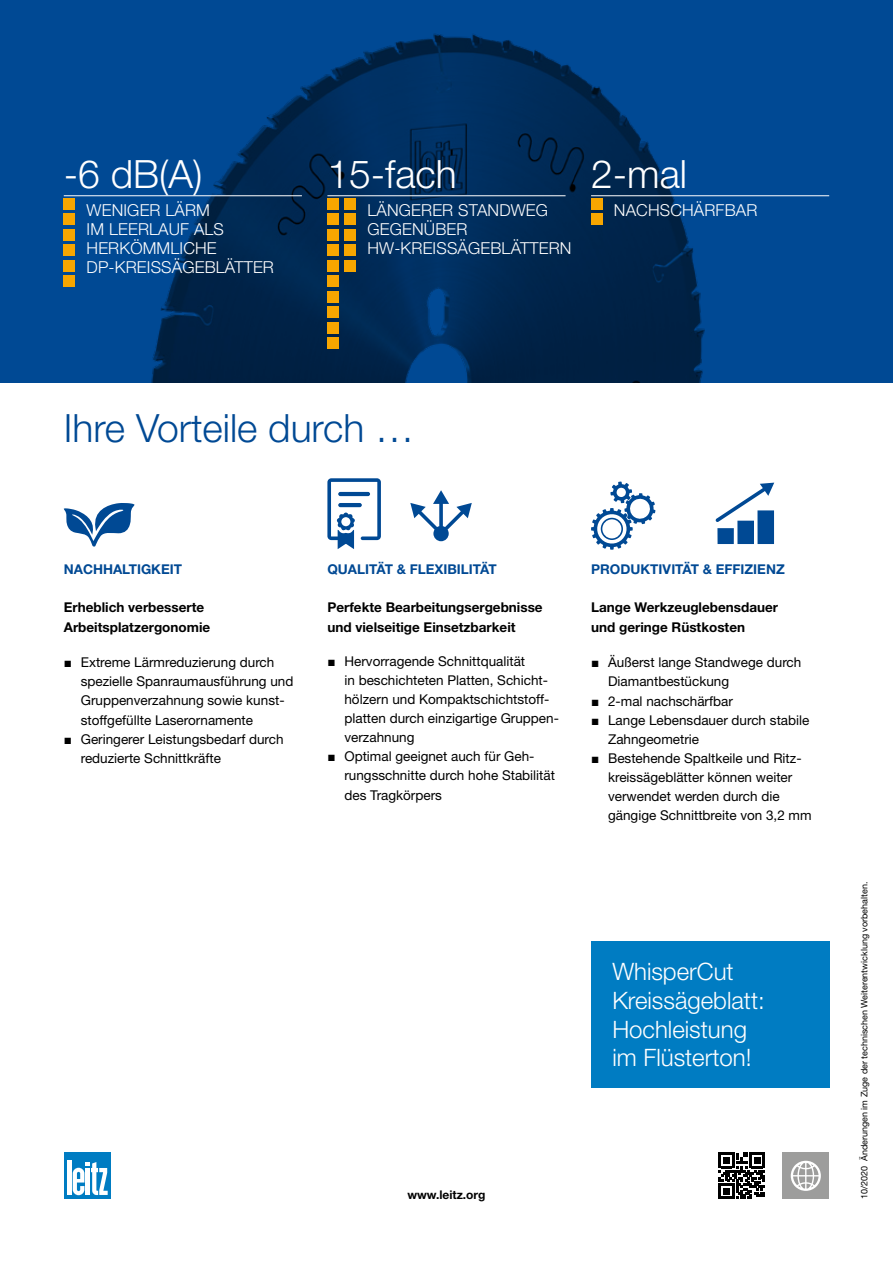
<style>
.page{position:relative;width:893px;height:1263px;background:#fff}
.page>*{position:absolute;margin:0;border:0;box-sizing:border-box;transform-origin:0 0}
.t1{font:300 39px "Helvetica Neue LT Pro";color:#fff}
.t2{font:300 39px "Helvetica Neue LT Pro";color:#004994}
.t3{font:300 24px/28.8px "Helvetica Neue LT Pro";color:#fff}
.t4{font:300 16.5px/19px "Helvetica Neue LT Pro";letter-spacing:.01em;color:#fff}
.t5{font:13.5px/19.2px "Helvetica Neue LT Pro";color:#000}
.t6{font:700 13.5px/19.2px "Helvetica Neue LT Pro";color:#000}
.t7{font:700 13.5px "Helvetica Neue LT Pro";color:#004994}
.t8{font:700 12px "Helvetica Neue LT Pro";color:#000}
.t9{font:9px "Helvetica Neue LT Pro";color:#000}
.s1{font-family:"Arial"}
</style>
<div class="page">
<svg style="left:0;top:0;width:893px;height:383px;fill:#004994"></svg>
<svg style="left:719px;top:1153px;width:46px;height:46px"></svg>
<div style="left:783px;top:1153px;width:46px;height:46px;background:#9d9d9c"></div>
<svg style="left:791px;top:1161px;width:30px;height:30px"></svg>
<div style="left:64px;top:1152px;width:47px;height:47px;background:#007cc2"></div>
<div style="left:67px;top:1160px;width:5px;height:35px;background:#fff"></div>
<svg style="left:73px;top:1162px;width:35px;height:33px"></svg>
<svg style="left:64px;top:503px;width:71px;height:44px"></svg>
<svg style="left:410px;top:490px;width:62px;height:51px"></svg>
<svg style="left:327px;top:478px;width:54px;height:71px"></svg>
<hr style="left:338px;top:503px;width:24px;height:4px;background:#004994;border-radius:2px">
<hr style="left:338px;top:492px;width:32px;height:4px;background:#004994;border-radius:2px">
<svg style="left:591px;top:481px;width:64px;height:69px"></svg>
<div style="left:757px;top:510px;width:17px;height:34px;background:#004994"></div>
<div style="left:737px;top:521px;width:17px;height:23px;background:#004994"></div>
<div style="left:717px;top:528px;width:17px;height:16px;background:#004994"></div>
<svg style="left:715px;top:483px;width:59px;height:39px"></svg>
<hr style="left:64px;top:195px;width:238px;height:1px;background:#fff">
<hr style="left:591px;top:195px;width:238px;height:1px;background:#fff">
<div style="left:64px;top:244px;width:11px;height:12px;background:#f7a600"></div>
<div style="left:64px;top:229px;width:11px;height:11px;background:#f7a600"></div>
<div style="left:64px;top:213px;width:11px;height:12px;background:#f7a600"></div>
<div style="left:64px;top:198px;width:11px;height:11px;background:#f7a600"></div>
<div style="left:64px;top:275px;width:11px;height:12px;background:#f7a600"></div>
<div style="left:64px;top:260px;width:11px;height:11px;background:#f7a600"></div>
<div style="left:591px;top:213px;width:11px;height:12px;background:#f7a600"></div>
<div style="left:591px;top:198px;width:11px;height:11px;background:#f7a600"></div>
<hr style="left:327px;top:195px;width:239px;height:1px;background:#fff">
<div style="left:327px;top:244px;width:12px;height:12px;background:#f7a600"></div>
<div style="left:327px;top:229px;width:12px;height:11px;background:#f7a600"></div>
<div style="left:327px;top:213px;width:12px;height:12px;background:#f7a600"></div>
<div style="left:327px;top:198px;width:12px;height:11px;background:#f7a600"></div>
<div style="left:327px;top:291px;width:12px;height:11px;background:#f7a600"></div>
<div style="left:327px;top:275px;width:12px;height:12px;background:#f7a600"></div>
<div style="left:327px;top:260px;width:12px;height:11px;background:#f7a600"></div>
<div style="left:327px;top:337px;width:12px;height:12px;background:#f7a600"></div>
<div style="left:327px;top:322px;width:12px;height:11px;background:#f7a600"></div>
<div style="left:327px;top:306px;width:12px;height:12px;background:#f7a600"></div>
<div style="left:345px;top:244px;width:11px;height:12px;background:#f7a600"></div>
<div style="left:345px;top:229px;width:11px;height:11px;background:#f7a600"></div>
<div style="left:345px;top:213px;width:11px;height:12px;background:#f7a600"></div>
<div style="left:345px;top:198px;width:11px;height:11px;background:#f7a600"></div>
<div style="left:345px;top:260px;width:11px;height:11px;background:#f7a600"></div>
<div style="left:591px;top:941px;width:238px;height:146px;background:#007cc2"></div>
<h1 class="t1" style="left:64px;top:150px;width:140px">-6 dB(A)</h1>
<h1 class="t1" style="left:591px;top:150px;width:98px">2-mal</h1>
<p class="t4" style="left:87px;top:200px;width:189px">WENIGER LÄRM<br>IM LEERLAUF ALS<br>HERKÖMMLICHE<br>DP-KREISSÄGEBLÄTTER</p>
<p class="t4" style="left:614px;top:200px;width:145px">NACHSCHÄRFBAR</p>
<h1 class="t1" style="left:327px;top:150px;width:131px">15-fach</h1>
<p class="t4" style="left:367px;top:200px;width:206px">LÄNGERER STANDWEG<br>GEGENÜBER<br>HW-KREISSÄGEBLÄTTERN</p>
<h1 class="t2" style="left:64px;top:404px;width:352px">Ihre Vorteile durch …</h1>
<p class="t7" style="left:64px;top:561px;width:120px">NACHHALTIGKEIT</p>
<p class="t6" style="left:64px;top:598px;width:148px">Erheblich verbesserte<br>Arbeitsplatzergonomie</p>
<p class="t5" style="left:81px;top:652px;width:214px;text-indent:-17px"><span class="s1">■</span> Extreme Lärmreduzierung durch spezielle Spanraumausführung und Gruppenverzahnung sowie kunst&shy;stoffgefüllte Laserornamente</p>
<p class="t5" style="left:81px;top:729px;width:204px;text-indent:-17px"><span class="s1">■</span> Geringerer Leistungsbedarf durch reduzierte Schnittkräfte</p>
<p class="t7" style="left:327px;top:561px;width:171px">QUALITÄT &amp; FLEXIBILITÄT</p>
<p class="t6" style="left:327px;top:598px;width:217px">Perfekte Bearbeitungsergebnisse und vielseitige Einsetzbarkeit</p>
<p class="t5" style="left:344px;top:651px;width:216px;text-indent:-17px"><span class="s1">■</span> Hervorragende Schnittqualität<br>in beschichteten Platten, Schicht&shy;hölzern und Kompaktschichtstoff&shy;platten durch einzigartige Gruppen&shy;verzahnung</p>
<p class="t5" style="left:344px;top:747px;width:212px;text-indent:-17px"><span class="s1">■</span> Optimal geeignet auch für Geh&shy;rungsschnitte durch hohe Stabilität des Tragkörpers</p>
<p class="t7" style="left:591px;top:561px;width:195px">PRODUKTIVITÄT &amp; EFFIZIENZ</p>
<p class="t6" style="left:591px;top:598px;width:189px">Lange Werkzeuglebensdauer und geringe Rüstkosten</p>
<p class="t5" style="left:608px;top:652px;width:195px;text-indent:-17px"><span class="s1">■</span> Äußerst lange Standwege durch<br>Diamantbestückung</p>
<p class="t5" style="left:591px;top:691px;width:143px"><span class="s1">■</span> 2-mal nachschärfbar</p>
<p class="t5" style="left:608px;top:710px;width:203px;text-indent:-17px"><span class="s1">■</span> Lange Lebensdauer durch stabile<br>Zahngeometrie</p>
<p class="t5" style="left:608px;top:748px;width:205px;text-indent:-17px"><span class="s1">■</span> Bestehende Spaltkeile und Ritz&shy;kreissägeblätter können weiter verwendet werden durch die gängige Schnittbreite von 3,2 mm</p>
<p class="t8" style="left:407px;top:1187px;width:80px">www.leitz.org</p>
<h2 class="t3" style="left:612px;top:956px;width:154px">WhisperCut<br>Kreissägeblatt:<br>Hochleistung im Flüsterton!</h2>
<p class="t9" style="left:859px;top:1199px;width:319px;rotate:-90deg">10/2020 Änderungen im Zuge der technischen Weiterentwicklung vorbehalten.</p>
</div>
